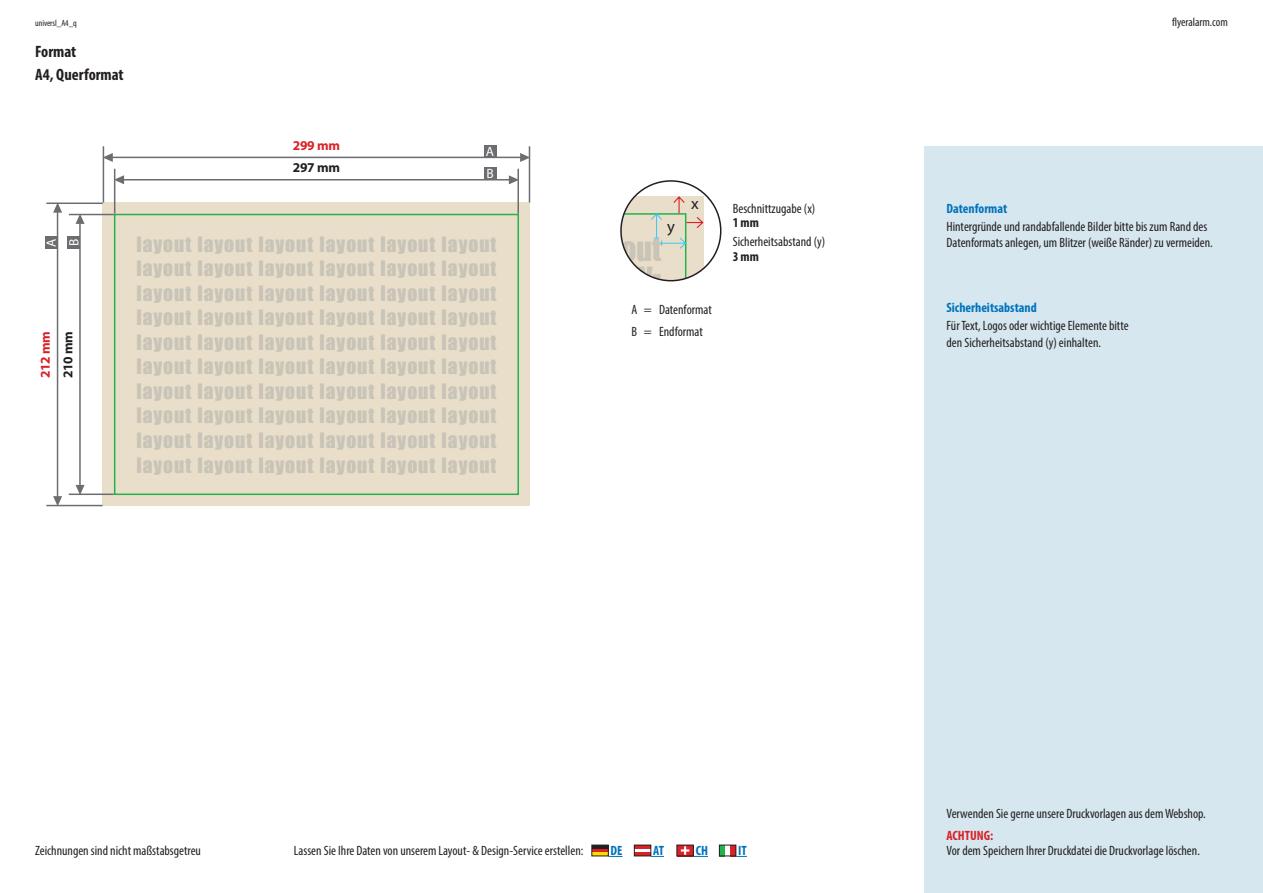
<style>
.page{position:relative;width:1263px;height:893px;background:#fff}
.page>*{position:absolute;margin:0;border:0;box-sizing:border-box;transform-origin:0 0}
.t1{font:30px "Impact";color:#c8c4b8}
.skz1_GRAFIK__ABC{font:19.5px/24.6px "Impact";letter-spacing:.05em;color:#c8c4b8;text-align:justify}
.h0_Produktbezeichnung{font:700 condensed 16.5px "Myriad Pro";color:#231f20}
.t2{font:16.5px "Myriad Pro";color:#231f20}
.g7_Hyperlink_Länder{font:condensed 13.5px/16.2px "Myriad Pro";color:#231f20}
.g7_Hyperlink_Länder-2{font:700 condensed 13.5px "Myriad Pro";color:#0072bc}
.az1_Zeichnung_DF_m__Linie{font:700 13.5px "Myriad Pro";letter-spacing:-.02em;color:#da2128}
.az2_Zeichnung_EF_m__Linie{font:700 13.5px "Myriad Pro";letter-spacing:-.02em;color:#231f20}
.t3{font:700 condensed 13.5px "Myriad Pro";color:#da2128}
.t4{font:700 condensed 13.5px "Myriad Pro";color:#231f20}
.az3_Alphanummerisch{font:13.5px "Myriad Pro";color:#fff}
.t5{font:condensed 12px "Myriad Pro";color:#231f20}
.xx1_Dateiname{font:condensed 9px "Myriad Pro";color:#231f20}
</style>
<div class="page">
<div style="left:924px;top:146px;width:339px;height:747px;background:#d6e7ef"></div>
<svg style="left:621px;top:195px;width:83px;height:86px;background:#dfdac7"></svg>
<div style="left:620px;top:180px;width:101px;height:101px;border:2px solid #231f20;border-radius:50%"></div>
<div style="left:103px;top:203px;width:427px;height:303px;background:#e9dec9"></div>
<hr style="left:103px;top:146px;width:1px;height:57px;background:#6c6d70">
<hr style="left:114px;top:169px;width:1px;height:44px;background:#6c6d70">
<hr style="left:517px;top:169px;width:2px;height:45px;background:#6c6d70">
<hr style="left:529px;top:146px;width:1px;height:57px;background:#6c6d70">
<hr style="left:46px;top:505px;width:57px;height:1px;background:#6c6d70">
<hr style="left:69px;top:494px;width:45px;height:1px;background:#6c6d70">
<hr style="left:69px;top:214px;width:45px;height:1px;background:#6c6d70">
<hr style="left:46px;top:203px;width:57px;height:1px;background:#6c6d70">
<div style="left:45px;top:236px;width:13px;height:13px;background:#6c6d70"></div>
<div style="left:484px;top:145px;width:12px;height:13px;background:#6c6d70"></div>
<div style="left:67px;top:236px;width:13px;height:13px;background:#6c6d70"></div>
<div style="left:484px;top:167px;width:12px;height:13px;background:#6c6d70"></div>
<div style="left:114px;top:214px;width:405px;height:281px;border:2px solid #23b24b"></div>
<hr style="left:112px;top:157px;width:409px;height:1px;background:#6c6d70">
<svg style="left:104px;top:153px;width:9px;height:9px"></svg>
<svg style="left:520px;top:153px;width:9px;height:9px"></svg>
<hr style="left:123px;top:179px;width:387px;height:1px;background:#6c6d70">
<svg style="left:115px;top:175px;width:9px;height:9px"></svg>
<svg style="left:509px;top:175px;width:9px;height:9px"></svg>
<hr style="left:57px;top:212px;width:1px;height:285px;background:#6c6d70">
<svg style="left:53px;top:496px;width:9px;height:9px"></svg>
<svg style="left:53px;top:204px;width:9px;height:9px"></svg>
<hr style="left:79px;top:223px;width:2px;height:263px;background:#6c6d70">
<svg style="left:76px;top:485px;width:9px;height:9px"></svg>
<svg style="left:76px;top:215px;width:9px;height:9px"></svg>
<svg style="left:608px;top:856px;width:15px;height:1px"></svg>
<svg style="left:651px;top:856px;width:13px;height:1px"></svg>
<hr style="left:592px;top:845px;width:16px;height:4px;background:#231f20">
<hr style="left:592px;top:849px;width:16px;height:3px;background:#da2128">
<hr style="left:592px;top:852px;width:16px;height:4px;background:#ffdc01">
<div style="left:592px;top:845px;width:16px;height:11px;border:1px solid #231f20"></div>
<svg style="left:634px;top:845px;width:17px;height:4px"></svg>
<svg style="left:634px;top:852px;width:17px;height:4px"></svg>
<svg style="left:679px;top:847px;width:2px;height:7px"></svg>
<svg style="left:681px;top:846px;width:27px;height:11px"></svg>
<div style="left:719px;top:845px;width:6px;height:11px;background:#23b24b"></div>
<div style="left:730px;top:845px;width:6px;height:11px;background:#da2128"></div>
<p class="xx1_Dateiname" style="left:35px;top:17px;width:43px">universl_A4_q</p>
<p class="h0_Produktbezeichnung" style="left:35px;top:42px;width:43px">Format</p>
<p class="h0_Produktbezeichnung" style="left:35px;top:64px;width:90px">A4, Querformat</p>
<p class="az3_Alphanummerisch" style="left:43px;top:247px;width:10px;rotate:-90deg">A</p>
<p class="az3_Alphanummerisch" style="left:66px;top:246px;width:9px;rotate:-90deg">B</p>
<p class="az1_Zeichnung_DF_m__Linie" style="left:37px;top:378px;width:49px;rotate:-90deg">212 mm</p>
<p class="az2_Zeichnung_EF_m__Linie" style="left:59px;top:378px;width:49px;rotate:-90deg">210 mm</p>
<p class="az1_Zeichnung_DF_m__Linie" style="left:293px;top:136px;width:49px">299 mm</p>
<p class="az2_Zeichnung_EF_m__Linie" style="left:293px;top:159px;width:49px">297 mm</p>
<p class="az3_Alphanummerisch" style="left:486px;top:143px;width:10px">A</p>
<p class="az3_Alphanummerisch" style="left:486px;top:165px;width:9px">B</p>
<p class="skz1_GRAFIK__ABC" style="left:136px;top:231px;width:361px">layout layout layout layout layout layout layout layout layout layout layout layout layout layout layout layout layout layout layout layout layout layout layout layout layout layout layout layout layout layout layout layout layout layout layout layout layout layout layout layout layout layout layout layout layout layout layout layout layout layout layout layout layout layout layout layout layout layout layout layout</p>
<p class="t2" style="left:691px;top:194px;width:9px">x</p>
<p class="g7_Hyperlink_Länder" style="left:733px;top:200px;width:84px">Beschnittzugabe (x)</p>
<p class="t2" style="left:667px;top:216px;width:9px">y</p>
<h1 class="t1" style="left:584px;top:226px;width:78px">layout</h1>
<p class="t4" style="left:733px;top:214px;width:28px">1 mm</p>
<p class="g7_Hyperlink_Länder" style="left:733px;top:234px;width:94px">Sicherheitsabstand (y)</p>
<p class="t4" style="left:733px;top:248px;width:28px">3 mm</p>
<p class="g7_Hyperlink_Länder" style="left:631px;top:298px;width:82px;line-height:22.6px">A = Datenformat<br>B = Endformat</p>
<p class="t5" style="left:1172px;top:15px;width:57px">flyeralarm.com</p>
<p class="g7_Hyperlink_Länder-2" style="left:946px;top:200px;width:62px">Datenformat</p>
<p class="g7_Hyperlink_Länder" style="left:946px;top:218px;width:268px">Hintergründe und randabfallende Bilder bitte bis zum Rand des<br>Datenformats anlegen, um Blitzer (weiße Ränder) zu vermeiden.</p>
<p class="g7_Hyperlink_Länder-2" style="left:946px;top:299px;width:92px">Sicherheitsabstand</p>
<p class="g7_Hyperlink_Länder" style="left:946px;top:318px;width:184px">Für Text, Logos oder wichtige Elemente bitte den Sicherheitsabstand (y) einhalten.</p>
<p class="g7_Hyperlink_Länder" style="left:35px;top:842px;width:167px">Zeichnungen sind nicht maßstabsgetreu</p>
<p class="g7_Hyperlink_Länder" style="left:294px;top:842px;width:291px">Lassen Sie Ihre Daten von unserem Layout- &amp; Design-Service erstellen:</p>
<p class="g7_Hyperlink_Länder-2" style="left:611px;top:842px;width:13px">DE</p>
<p class="g7_Hyperlink_Länder-2" style="left:653px;top:842px;width:12px">AT</p>
<p class="g7_Hyperlink_Länder-2" style="left:696px;top:842px;width:14px">CH</p>
<p class="g7_Hyperlink_Länder-2" style="left:738px;top:842px;width:10px">IT</p>
<p class="g7_Hyperlink_Länder" style="left:946px;top:806px;width:261px">Verwenden Sie gerne unsere Druckvorlagen aus dem Webshop.</p>
<p class="t3" style="left:946px;top:827px;width:48px">ACHTUNG:</p>
<p class="g7_Hyperlink_Länder" style="left:946px;top:842px;width:255px">Vor dem Speichern Ihrer Druckdatei die Druckvorlage löschen.</p>
</div>
